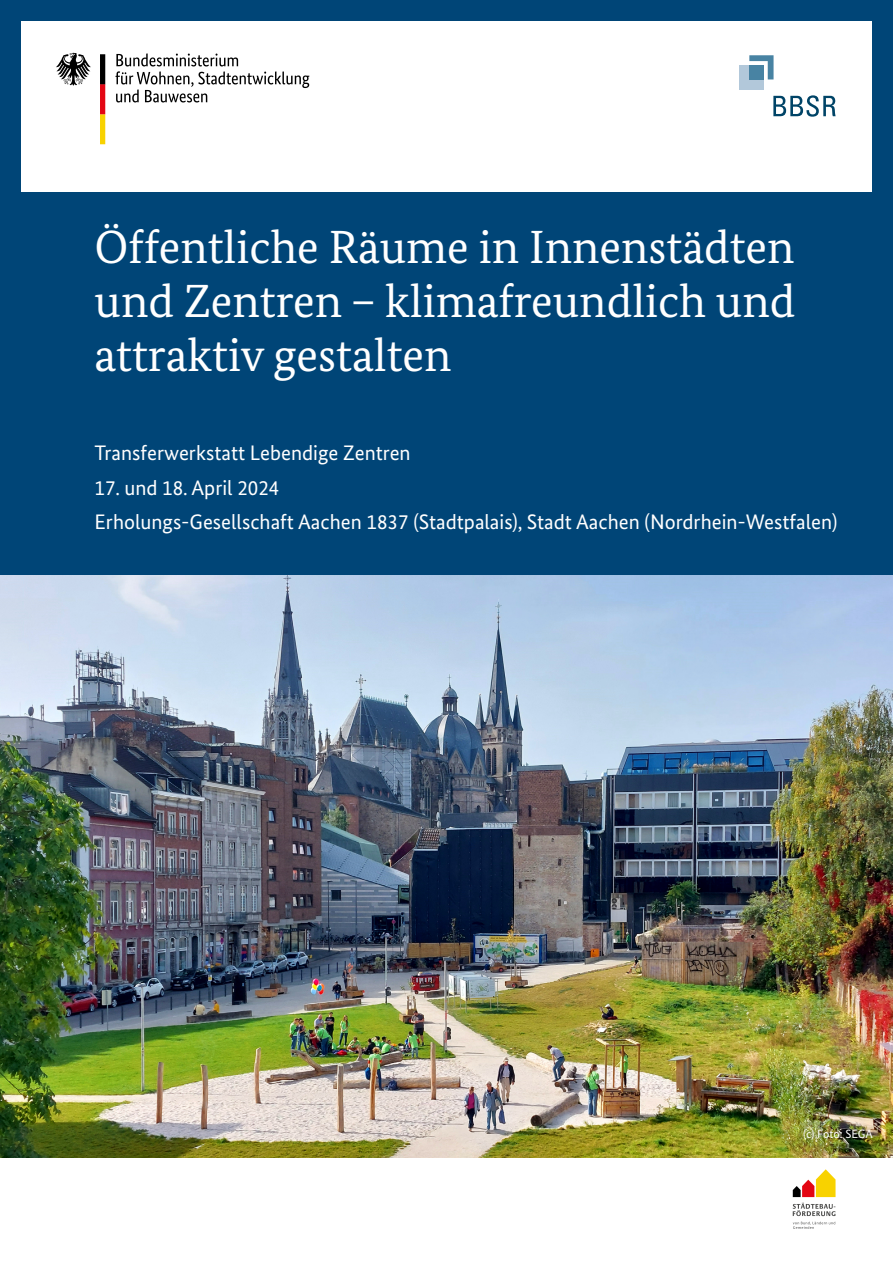
<style>
.page{position:relative;width:893px;height:1263px;background:#fff}
.page>*{position:absolute;margin:0;border:0;box-sizing:border-box;transform-origin:0 0}
.t1{font:46.5px/54px "Bundes Serif";color:#fff;text-align:justify}
.t2{font:21px/34.5px "Bundes Sans";color:#fff}
.t3{font:12px "Bundes Sans";color:#fff}
</style>
<div class="page">
<div style="left:0;top:0;width:893px;height:574px;background:#004577"></div>
<div style="left:21px;top:21px;width:851px;height:170px;background:#fff"></div>
<svg style="left:115px;top:53px;width:194px;height:49px"></svg>
<svg style="left:56px;top:53px;width:35px;height:33px"></svg>
<svg style="left:100px;top:54px;width:5px;height:90px"></svg>
<svg style="left:773px;top:95px;width:63px;height:22px"></svg>
<div style="left:740px;top:65px;width:24px;height:24px;background:#b2c8da"></div>
<svg style="left:749px;top:55px;width:24px;height:24px"></svg>
<img style="left:0;top:575px;width:893px;height:583px">
<svg style="left:793px;top:1169px;width:42px;height:28px"></svg>
<svg style="left:793px;top:1203px;width:42px;height:26px"></svg>
<h1 class="t1" style="left:95px;top:219px;width:702px">Öffentliche Räume in Innenstädten und Zentren – klimafreundlich und attraktiv gestalten</h1>
<p class="t2" style="left:95px;top:436px;width:318px">Transferwerkstatt Lebendige Zentren</p>
<p class="t2" style="left:95px;top:470px;width:744px">17. und 18. April 2024<br>Erholungs-Gesellschaft Aachen 1837 (Stadtpalais), Stadt Aachen (Nordrhein-Westfalen)</p>
<p class="t3" style="left:803px;top:1127px;width:71px">(c) Foto: SEGA</p>
</div>
